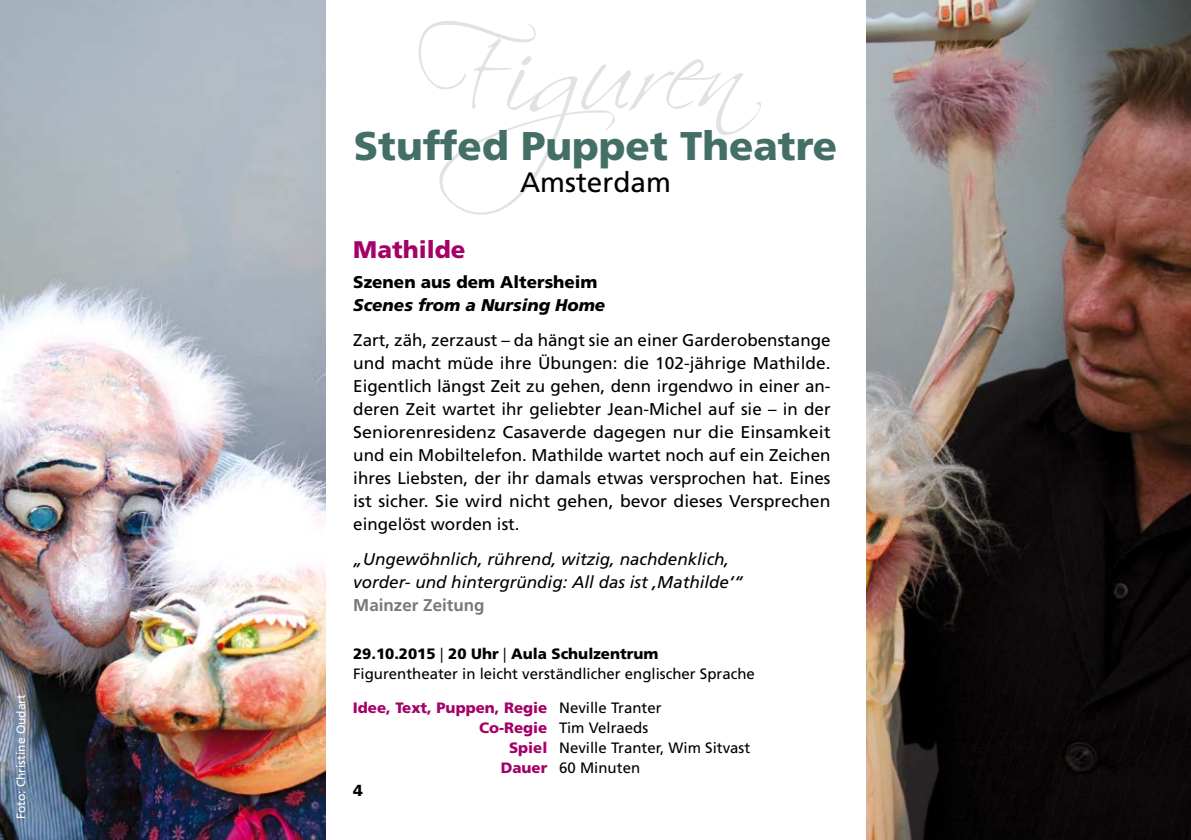
<style>
.page{position:relative;width:1191px;height:840px;background:#fff}
.page>*{position:absolute;margin:0;border:0;box-sizing:border-box;transform-origin:0 0}
.t1{font:900 40px "Frutiger";color:#446f66}
.t2{font:28px "Frutiger";color:#000}
.t3{font:900 24px "Frutiger";color:#a50068}
.t4{font:17px/23px "Frutiger";color:#000;text-align:justify}
.t5{font:italic 17px/23px "Frutiger";color:#000}
.t6{font:900 17px "Frutiger";color:#000}
.t7{font:italic 900 17px "Frutiger";color:#000}
.t8{font:700 17px "Frutiger";color:#77787a}
.t9{font:900 16px "Frutiger";color:#000}
.t10{font:15px/20px "Frutiger";color:#000}
.t11{font:900 15px/20px "Frutiger";color:#a50068;text-align:right}
.t12{font:12px "Frutiger";color:#fff}
.s1{font-weight:900}
.s2{font-stretch:condensed}
</style>
<div class="page">
<img style="left:0;top:0;width:325px;height:839px">
<img style="left:866px;top:0;width:325px;height:839px">
<svg style="left:418px;top:21px;width:343px;height:194px"></svg>
<p class="t12" style="left:14px;top:818px;width:126px;rotate:-90deg">Foto: Christine Oudart</p>
<h1 class="t1" style="left:354px;top:122px;width:485px">Stuffed Puppet Theatre</h1>
<h2 class="t2" style="left:520px;top:166px;width:152px">Amsterdam</h2>
<h3 class="t3" style="left:353px;top:235px;width:114px">Mathilde</h3>
<p class="t6" style="left:353px;top:271px;width:246px">Szenen aus dem Altersheim</p>
<p class="t7" style="left:353px;top:294px;width:253px">Scenes from a Nursing Home</p>
<p class="t4" style="left:353px;top:328px;width:479px">Zart, zäh, zerzaust – da hängt sie an einer Garderobenstange und macht müde ihre Übungen: die 102-jährige Mathilde.<br>Eigentlich längst Zeit zu gehen, denn irgendwo in einer an&shy;deren Zeit wartet ihr geliebter Jean-Michel auf sie – in der Seniorenresidenz Casaverde dagegen nur die Einsamkeit und ein Mobiltelefon. Mathilde wartet noch auf ein Zeichen ihres Liebsten, der ihr damals etwas versprochen hat. Eines ist sicher. Sie wird nicht gehen, bevor dieses Versprechen eingelöst worden ist.</p>
<p class="t5" style="left:353px;top:547px;width:391px">„Ungewöhnlich, rührend, witzig, nachdenklich, vorder- und hintergründig: All das ist ‚Mathilde‘“</p>
<p class="t8" style="left:353px;top:594px;width:133px">Mainzer Zeitung</p>
<p class="t10" style="left:353px;top:643px;width:403px"><span class="s1">29.10.2015</span> <span class="s2">|</span> <span class="s1">20 Uhr</span> <span class="s2">|</span> <span class="s1">Aula Schulzentrum<br></span>Figurentheater in leicht verständlicher englischer Sprache</p>
<p class="t11" style="left:353px;top:697px;width:196px">Idee, Text, Puppen, Regie<br>Co-Regie<br>Spiel<br>Dauer</p>
<p class="t10" style="left:559px;top:697px;width:192px">Neville Tranter<br>Tim Velraeds<br>Neville Tranter, Wim Sitvast<br>60 Minuten</p>
<p class="t9" style="left:353px;top:780px;width:11px">4</p>
</div>
